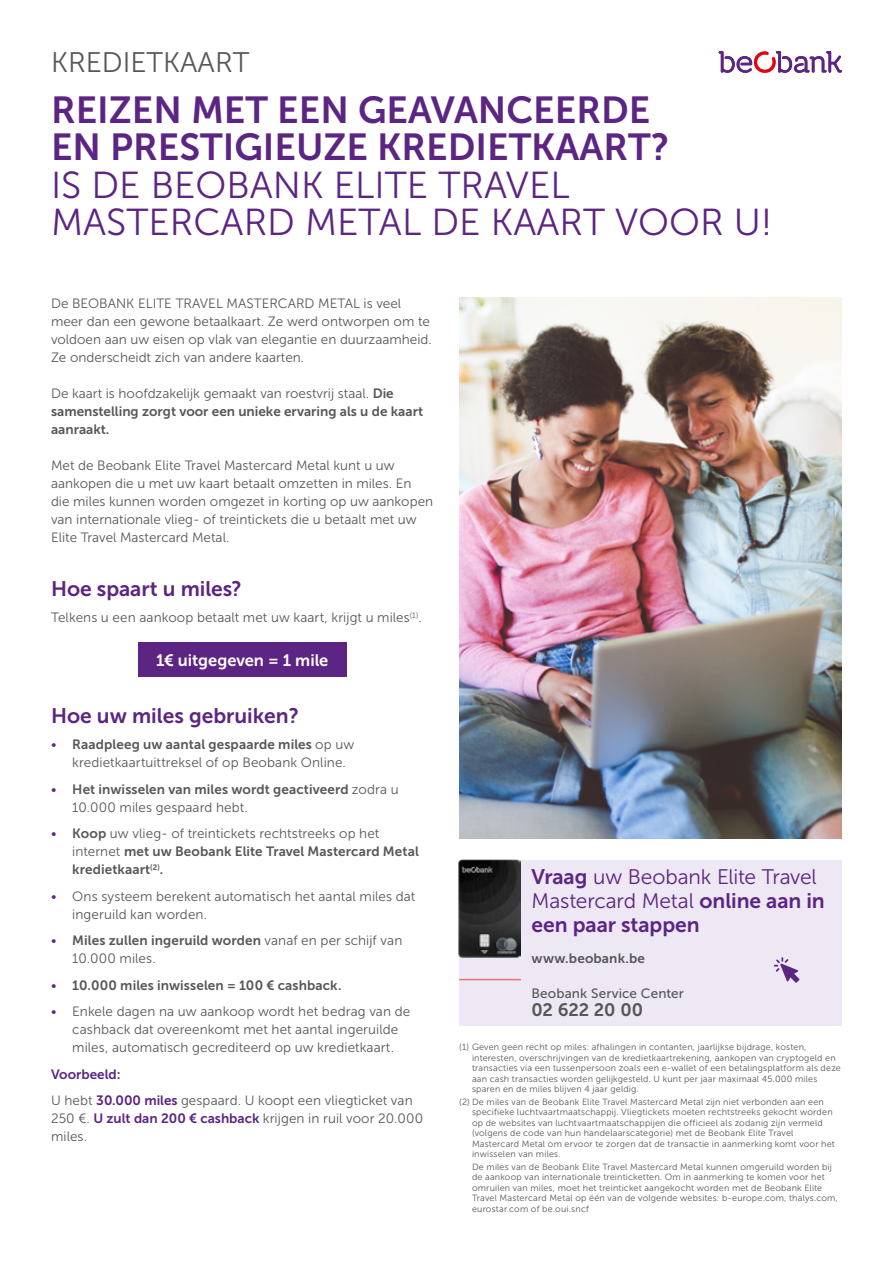
<style>
.page{position:relative;width:893px;height:1263px;background:#fff}
.page>*{position:absolute;margin:0;border:0;box-sizing:border-box;transform-origin:0 0}
.t1{font:37.5px/37.5px "Museo Sans 300";color:#5c2483}
.t2{font:37.5px "Museo Sans 700";color:#5c2483}
.t3{font:28.2px "Museo Sans 300";color:#575756}
.Style_de_paragraphe{font:21px/24px "Museo Sans 300";letter-spacing:-.005em;color:#5c2483}
.Style_de_paragraphe-2{font:21px "Museo Sans 700";color:#5c2483}
.Normal_e{font:18px "Museo Sans 700";letter-spacing:-.01em;color:#575756}
.Style_de_paragraphe-3{font:16.5px "Museo Sans 700";color:#fff}
.Style_de_paragraphe-4{font:13.5px/18px "Museo Sans 300";color:#575756}
.Style_de_paragraphe-5{font:13.5px/18px "Museo Sans 700";letter-spacing:.005em;color:#575756}
.Normal_e-2{font:13.5px "Museo Sans 500";letter-spacing:.01em;color:#575756}
.Normal_e-3{font:13.5px "Museo Sans 700";letter-spacing:.015em;color:#575756}
.Style_de_paragraphe-6{font:13.5px "Museo Sans 700";color:#5c2483}
.Normal_e-4{font:9px/10.5px "Museo Sans 300";letter-spacing:.02em;color:#575756}
.s1{font-family:"Museo Sans 700"}
.s2{font-family:"Museo Sans 300"}
.s3{color:#5c2483}
.s4{font-family:"Museo Sans 300";color:#5c2483}
.s5{font-family:"Museo Sans 700";color:#5c2483}
</style>
<div class="page">
<div style="left:138px;top:643px;width:209px;height:34px;background:#5c2483"></div>
<svg style="left:719px;top:51px;width:123px;height:22px"></svg>
<img style="left:459px;top:298px;width:383px;height:540px">
<div style="left:459px;top:859px;width:383px;height:166px;background:#ede8f4"></div>
<hr style="left:459px;top:979px;width:62px;height:1px;background:#ee726c">
<svg style="left:774px;top:957px;width:25px;height:26px"></svg>
<img style="left:459px;top:859px;width:62px;height:98px">
<p class="t3" style="left:51px;top:47px;width:200px">KREDIETKAART</p>
<p class="t2" style="left:51px;top:89px;width:601px">REIZEN MET EEN GEAVANCEERDE</p>
<p class="t1" style="left:51px;top:129px;width:723px"><span class="s1">EN PRESTIGIEUZE KREDIETKAART?<br></span>IS DE BEOBANK ELITE TRAVEL<br>MASTERCARD METAL DE KAART VOOR U!</p>
<p class="Style_de_paragraphe-4" style="left:51px;top:294px;width:382px">De BEOBANK ELITE TRAVEL MASTERCARD METAL is veel meer dan een gewone betaalkaart. Ze werd ontworpen om te voldoen aan uw eisen op vlak van elegantie en duurzaamheid.<br>Ze onderscheidt zich van andere kaarten.</p>
<p class="Style_de_paragraphe-5" style="left:51px;top:384px;width:374px"><span class="s2">De kaart is hoofdzakelijk gemaakt van roestvrij staal.</span> Die samenstelling zorgt voor een unieke ervaring als u de kaart aanraakt.</p>
<p class="Style_de_paragraphe-4" style="left:51px;top:456px;width:384px">Met de Beobank Elite Travel Mastercard Metal kunt u uw aankopen die u met uw kaart betaalt omzetten in miles. En die miles kunnen worden omgezet in korting op uw aankopen van internationale vlieg- of treintickets die u betaalt met uw Elite Travel Mastercard Metal.</p>
<p class="Style_de_paragraphe-2" style="left:51px;top:577px;width:192px">Hoe spaart u miles?</p>
<p class="Style_de_paragraphe-4" style="left:51px;top:609px;width:372px">Telkens u een aankoop betaalt met uw kaart, krijgt u miles<sup>(1)</sup>.</p>
<p class="Style_de_paragraphe-3" style="left:156px;top:651px;width:174px">1€ uitgegeven = 1 mile</p>
<p class="Style_de_paragraphe-2" style="left:51px;top:704px;width:249px">Hoe uw miles gebruiken?</p>
<p class="Style_de_paragraphe-4" style="left:72px;top:736px;width:283px;text-indent:-21px"><span class="s3">•</span> <span class="s1">Raadpleeg uw aantal gespaarde miles</span> op uw kredietkaartuittreksel of op Beobank Online.</p>
<p class="Style_de_paragraphe-5" style="left:72px;top:780px;width:328px;text-indent:-21px"><span class="s4">•</span> Het inwisselen van miles wordt geactiveerd <span class="s2">zodra u<br>10.000 miles gespaard hebt.</span></p>
<p class="Style_de_paragraphe-5" style="left:72px;top:825px;width:348px;text-indent:-21px"><span class="s4">•</span> Koop <span class="s2">uw vlieg- of treintickets rechtstreeks op het internet</span> met uw Beobank Elite Travel Mastercard Metal kredietkaart<sup>(2)</sup>.</p>
<p class="Style_de_paragraphe-4" style="left:72px;top:887px;width:344px;text-indent:-21px"><span class="s3">•</span> Ons systeem berekent automatisch het aantal miles dat ingeruild kan worden.</p>
<p class="Style_de_paragraphe-4" style="left:72px;top:932px;width:332px;text-indent:-21px"><span class="s3">•</span> <span class="s1">Miles zullen ingeruild worden</span> vanaf en per schijf van<br>10.000 miles.</p>
<p class="Style_de_paragraphe-5" style="left:51px;top:976px;width:292px"><span class="s4">•</span> 10.000 miles inwisselen = 100 € cashback.</p>
<p class="Style_de_paragraphe-4" style="left:72px;top:1003px;width:339px;text-indent:-21px"><span class="s3">•</span> Enkele dagen na uw aankoop wordt het bedrag van de cashback dat overeenkomt met het aantal ingeruilde miles, automatisch gecrediteerd op uw kredietkaart.</p>
<p class="Style_de_paragraphe-6" style="left:51px;top:1067px;width:71px">Voorbeeld:</p>
<p class="Style_de_paragraphe-4" style="left:51px;top:1092px;width:374px">U hebt <span class="s5">30.000 miles</span> gespaard. U koopt een vliegticket van<br>250 €. <span class="s5">U zult dan 200 € cashback</span> krijgen in ruil voor 20.000 miles.</p>
<p class="Style_de_paragraphe" style="left:531px;top:865px;width:295px"><span class="s1">Vraag</span> uw Beobank Elite Travel<br>Mastercard Metal <span class="s1">online aan in een paar stappen</span></p>
<p class="Normal_e-3" style="left:531px;top:950px;width:115px">www.beobank.be</p>
<p class="Normal_e-2" style="left:531px;top:986px;width:154px">Beobank Service Center</p>
<p class="Normal_e" style="left:531px;top:1000px;width:113px">02 622 20 00</p>
<p class="Normal_e-4" style="left:472px;top:1042px;width:370px;text-indent:-13px">(1) Geven geen recht op miles: afhalingen in contanten, jaarlijkse bijdrage, kosten, interesten, overschrijvingen van de kredietkaartrekening, aankopen van cryptogeld en transacties via een tussenpersoon zoals een e-wallet of een betalingsplatform als deze aan cash transacties worden gelijkgesteld. U kunt per jaar maximaal 45.000 miles sparen en de miles blijven 4 jaar geldig.</p>
<p class="Normal_e-4" style="left:472px;top:1096px;width:364px;text-indent:-13px">(2) De miles van de Beobank Elite Travel Mastercard Metal zijn niet verbonden aan een specifieke luchtvaartmaatschappij. Vliegtickets moeten rechtstreeks gekocht worden op de websites van luchtvaartmaatschappijen die officieel als zodanig zijn vermeld (volgens de code van hun handelaarscategorie) met de Beobank Elite Travel Mastercard Metal om ervoor te zorgen dat de transactie in aanmerking komt voor het inwisselen van miles.</p>
<p class="Normal_e-4" style="left:472px;top:1162px;width:367px">De miles van de Beobank Elite Travel Mastercard Metal kunnen omgeruild worden bij de aankoop van internationale treinticketten. Om in aanmerking te komen voor het omruilen van miles, moet het treinticket aangekocht worden met de Beobank Elite Travel Mastercard Metal op één van de volgende websites: b-europe.com, thalys.com, eurostar.com of be.oui.sncf</p>
</div>
